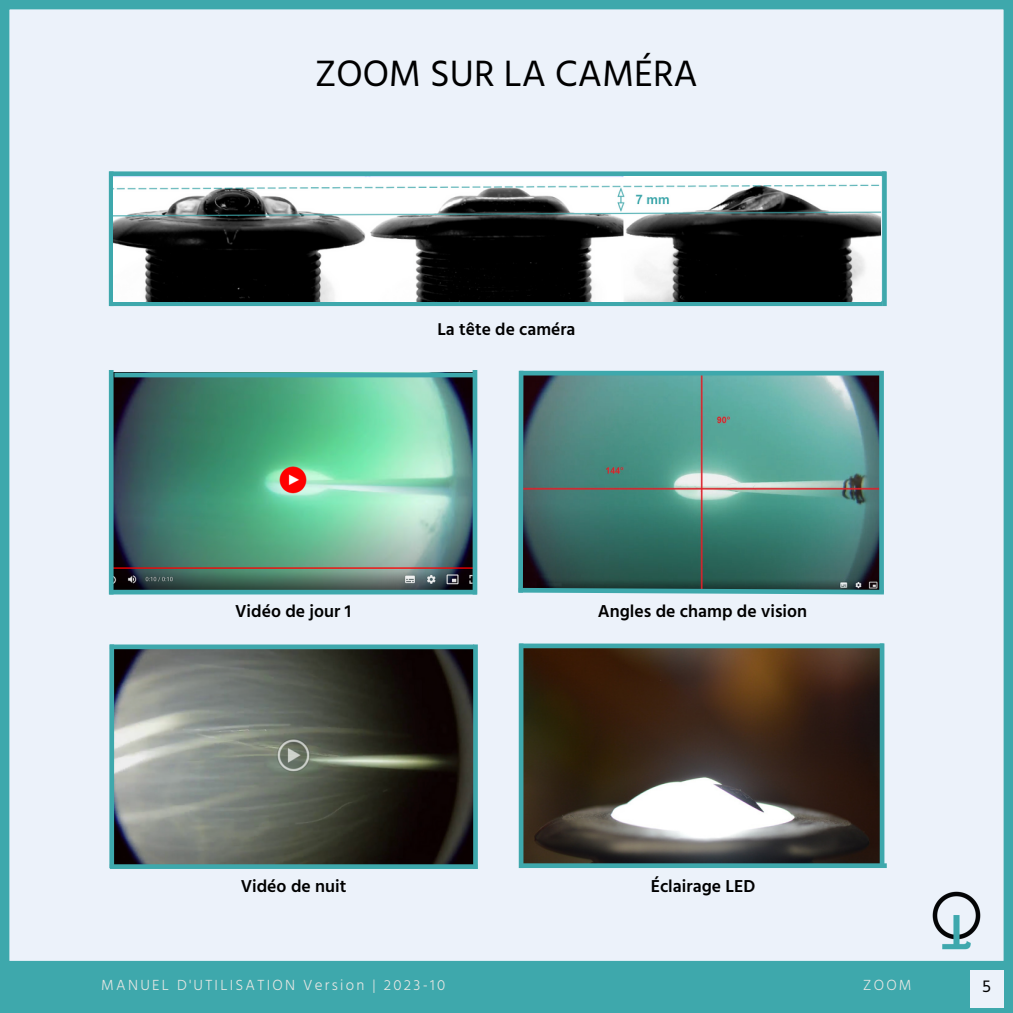
<style>
.page{position:relative;width:1013px;height:1013px;background:#fff}
.page>*{position:absolute;margin:0;border:0;box-sizing:border-box;transform-origin:0 0}
.t1{font:37.5px "Hind Jalandhar";color:#000}
.t2{font:600 17.62px "Hind Jalandhar";color:#000}
.t3{font:600 17.5px "Hind Jalandhar";color:#000}
.t4{font:17.5px "Hind Jalandhar";color:#000}
.t5{font:300 15px "Hind Jalandhar";letter-spacing:.15em;color:#e7e7e4}
</style>
<div class="page">
<div style="left:0;top:0;width:1012px;height:961px;background:#ecf2fa"></div>
<img style="left:114px;top:372px;width:358px;height:218px">
<div style="left:0;top:961px;width:1012px;height:51px;background:#3ea8ac"></div>
<div style="left:969px;top:970px;width:34px;height:38px;background:#ecf2fa"></div>
<img style="left:114px;top:649px;width:359px;height:215px">
<img style="left:523px;top:648px;width:356px;height:215px">
<div style="left:109px;top:171px;width:776px;height:5px;background:#3ea8ac"></div>
<div style="left:110px;top:301px;width:772px;height:5px;background:#3ea8ac"></div>
<hr style="left:109px;top:171px;width:4px;height:135px;background:#3ea8ac">
<svg style="left:882px;top:171px;width:4px;height:135px"></svg>
<hr style="left:114px;top:373px;width:361px;height:4px;background:#3ea8ac">
<div style="left:109px;top:370px;width:5px;height:224px;background:#3ea8ac"></div>
<hr style="left:109px;top:590px;width:368px;height:4px;background:#3ea8ac">
<div style="left:472px;top:370px;width:5px;height:224px;background:#3ea8ac"></div>
<svg style="left:514px;top:366px;width:374px;height:231px;background:#578d87"></svg>
<svg style="left:879px;top:371px;width:4px;height:221px"></svg>
<div style="left:110px;top:644px;width:364px;height:5px;background:#3ea8ac"></div>
<div style="left:109px;top:644px;width:5px;height:224px;background:#3ea8ac"></div>
<div style="left:110px;top:864px;width:367px;height:5px;background:#3ea8ac"></div>
<div style="left:473px;top:644px;width:5px;height:225px;background:#3ea8ac"></div>
<div style="left:519px;top:643px;width:364px;height:5px;background:#3ea8ac"></div>
<hr style="left:519px;top:643px;width:4px;height:225px;background:#3ea8ac">
<div style="left:519px;top:863px;width:367px;height:5px;background:#3ea8ac"></div>
<div style="left:879px;top:643px;width:5px;height:222px;background:#3ea8ac"></div>
<img style="left:926px;top:890px;width:60px;height:60px">
<img style="left:114px;top:176px;width:766px;height:126px">
<p class="t1" style="left:315px;top:51px;width:384px">ZOOM SUR LA CAMÉRA</p>
<p class="t3" style="left:437px;top:318px;width:139px">La tête de caméra</p>
<p class="t2" style="left:235px;top:600px;width:117px">Vidéo de jour 1</p>
<p class="t2" style="left:598px;top:600px;width:211px">Angles de champ de vision</p>
<p class="t2" style="left:241px;top:875px;width:107px">Vidéo de nuit</p>
<p class="t2" style="left:650px;top:875px;width:106px">Éclairage LED</p>
<p class="t5" style="left:101px;top:976px;width:345px">MANUEL D'UTILISATION Version | 2023-10</p>
<p class="t5" style="left:863px;top:976px;width:50px">ZOOM</p>
<p class="t4" style="left:982px;top:975px;width:10px">5</p>
</div>
